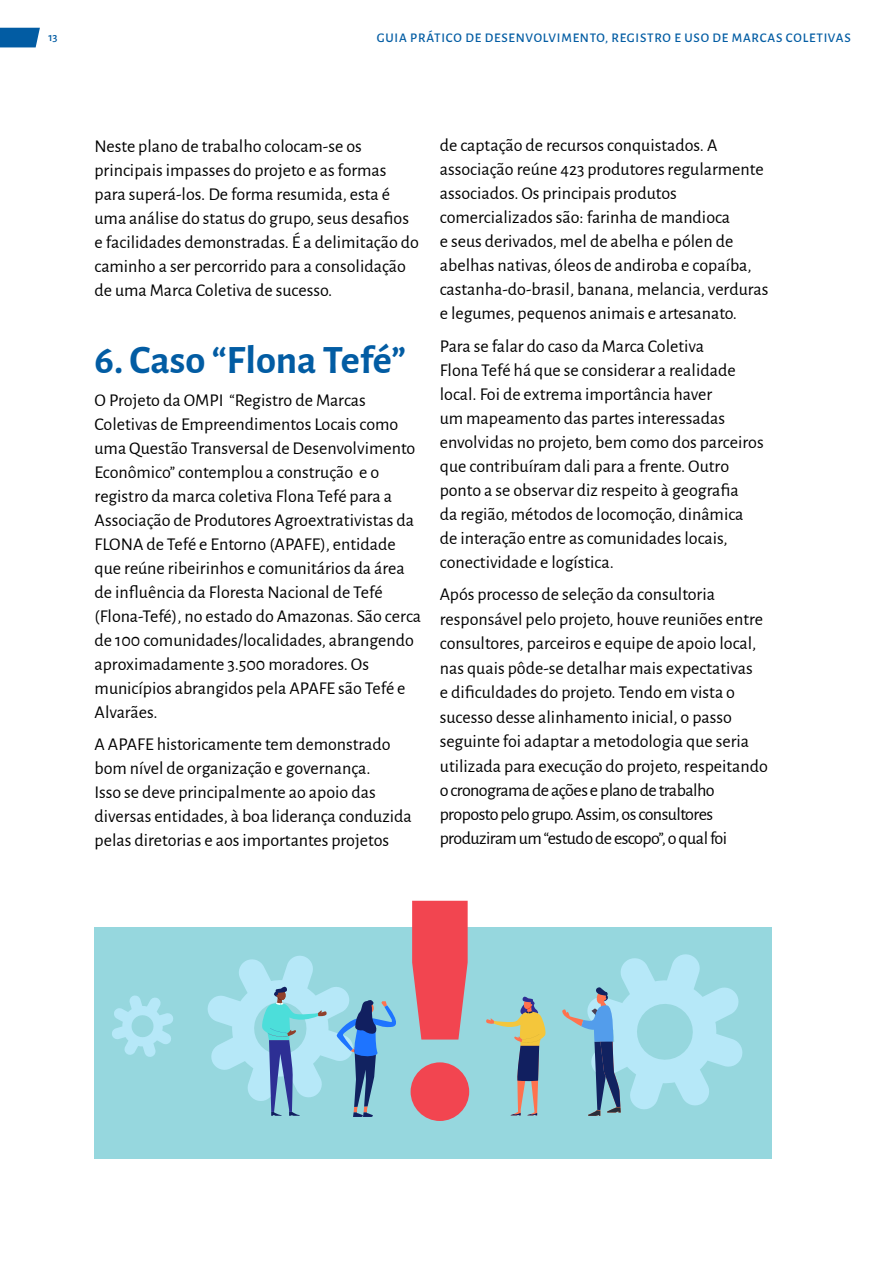
<style>
.page{position:relative;width:893px;height:1263px;background:#fff}
.page>*{position:absolute;margin:0;border:0;box-sizing:border-box;transform-origin:0 0}
.t1{font:700 40.5px "Alegreya Sans";color:#025ca3}
.t2{font:18px/24px "Alegreya Sans";color:#000}
.t3{font:500 13.2px "Alegreya Sans";letter-spacing:.06em;color:#025ca3}
.t4{font:500 12px "Alegreya Sans";color:#025ca3}
</style>
<div class="page">
<svg style="left:0;top:28px;width:40px;height:19px"></svg>
<div style="left:94px;top:927px;width:678px;height:232px;background:#96d7de"></div>
<svg style="left:112px;top:995px;width:61px;height:62px"></svg>
<svg style="left:562px;top:954px;width:181px;height:162px"></svg>
<svg style="left:207px;top:956px;width:189px;height:161px"></svg>
<svg style="left:486px;top:996px;width:60px;height:119px"></svg>
<svg style="left:411px;top:901px;width:58px;height:220px"></svg>
<p class="t4" style="left:48px;top:28px;width:11px">13</p>
<p class="t3" style="left:377px;top:28px;width:476px">GUIA PRÁTICO DE DESENVOLVIMENTO, REGISTRO E USO DE MARCAS COLETIVAS</p>
<p class="t2" style="left:95px;top:133px;width:326px">Neste plano de trabalho colocam-se os principais impasses do projeto e as formas para superá-los. De forma resumida, esta é uma análise do status do grupo, seus desafios e facilidades demonstradas. É a delimitação do caminho a ser percorrido para a consolidação de uma Marca Coletiva de sucesso.</p>
<h1 class="t1" style="left:95px;top:330px;width:313px">6. Caso “Flona Tefé”</h1>
<p class="t2" style="left:95px;top:387px;width:328px">O Projeto da OMPI “Registro de Marcas Coletivas de Empreendimentos Locais como uma Questão Transversal de Desenvolvimento Econômico” contemplou a construção e o registro da marca coletiva Flona Tefé para a Associação de Produtores Agroextrativistas da FLONA de Tefé e Entorno (APAFE), entidade que reúne ribeirinhos e comunitários da área de influência da Floresta Nacional de Tefé (Flona-Tefé), no estado do Amazonas. São cerca de 100 comunidades/localidades, abrangendo aproximadamente 3.500 moradores. Os municípios abrangidos pela APAFE são Tefé e Alvarães.</p>
<p class="t2" style="left:95px;top:731px;width:319px">A APAFE historicamente tem demonstrado bom nível de organização e governança.<br>Isso se deve principalmente ao apoio das diversas entidades, à boa liderança conduzida pelas diretorias e aos importantes projetos</p>
<p class="t2" style="left:440px;top:133px;width:330px">de captação de recursos conquistados. A associação reúne 423 produtores regularmente associados. Os principais produtos comercializados são: farinha de mandioca<br>e seus derivados, mel de abelha e pólen de abelhas nativas, óleos de andiroba e copaíba, castanha-do-brasil, banana, melancia, verduras e legumes, pequenos animais e artesanato.</p>
<p class="t2" style="left:440px;top:333px;width:325px">Para se falar do caso da Marca Coletiva<br>Flona Tefé há que se considerar a realidade local. Foi de extrema importância haver<br>um mapeamento das partes interessadas envolvidas no projeto, bem como dos parceiros que contribuíram dali para a frente. Outro ponto a se observar diz respeito à geografia<br>da região, métodos de locomoção, dinâmica de interação entre as comunidades locais, conectividade e logística.</p>
<p class="t2" style="left:440px;top:581px;width:329px">Após processo de seleção da consultoria responsável pelo projeto, houve reuniões entre consultores, parceiros e equipe de apoio local, nas quais pôde-se detalhar mais expectativas<br>e dificuldades do projeto. Tendo em vista o sucesso desse alinhamento inicial, o passo seguinte foi adaptar a metodologia que seria utilizada para execução do projeto, respeitando o cronograma de ações e plano de trabalho proposto pelo grupo. Assim, os consultores produziram um “estudo de escopo”, o qual foi</p>
</div>
